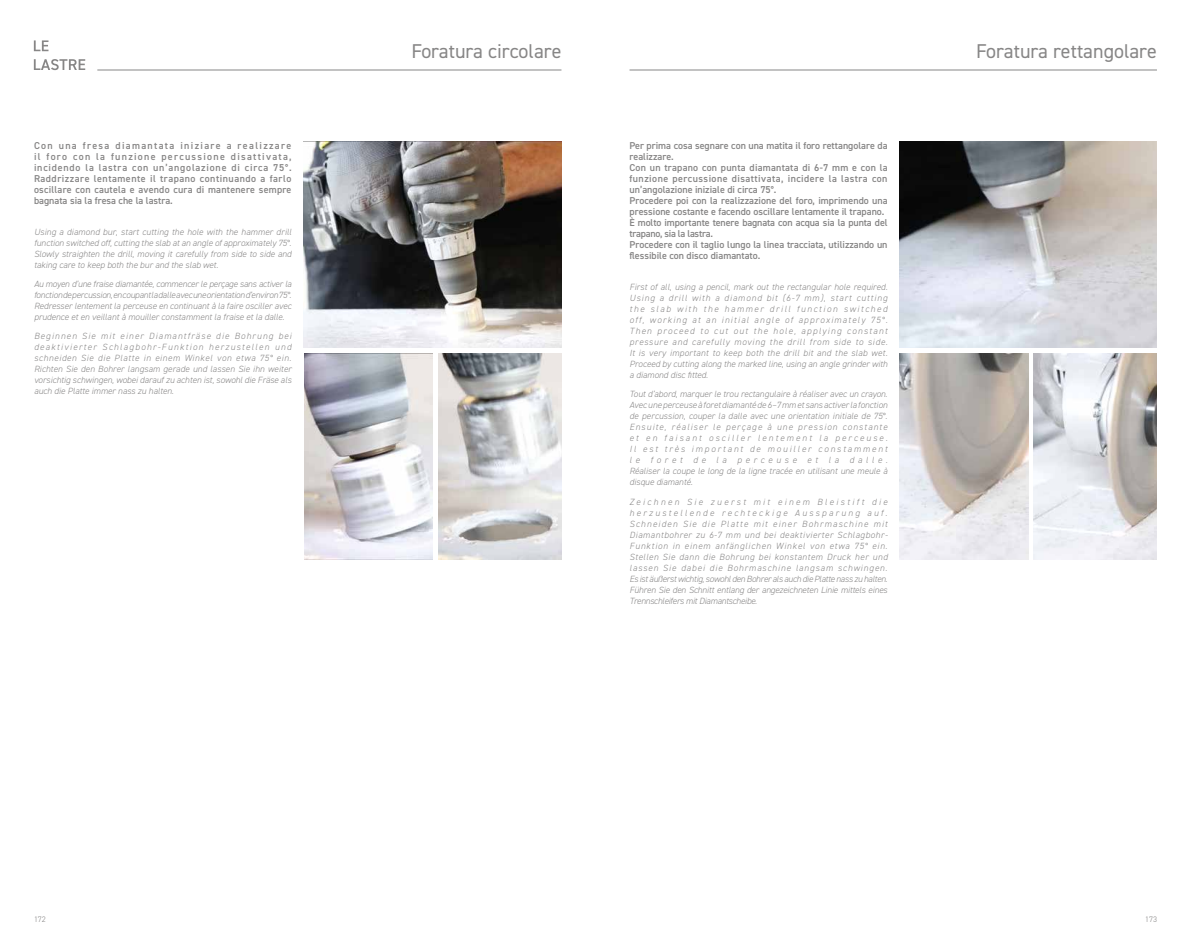
<style>
.page{position:relative;width:1191px;height:936px;background:#fff}
.page>*{position:absolute;margin:0;border:0;box-sizing:border-box;transform-origin:0 0}
.t1{font:20px "DIN2014";color:#878686}
.t2{font:600 10px/11px "DIN2014";color:#878686;text-align:justify}
.t3{font:italic 300 9px/11px "DIN2014";color:#878686;text-align:justify}
.t4{font:300 8px "DIN2014";color:#878686}
</style>
<div class="page">
<hr style="left:97px;top:70px;width:464px;height:1px;background:#878686">
<hr style="left:629px;top:70px;width:528px;height:1px;background:#878686">
<svg style="left:34px;top:59px;width:51px;height:11px"></svg>
<svg style="left:34px;top:40px;width:14px;height:11px"></svg>
<img style="left:304px;top:141px;width:257px;height:206px">
<img style="left:304px;top:353px;width:128px;height:206px">
<img style="left:438px;top:353px;width:123px;height:206px">
<img style="left:899px;top:141px;width:258px;height:206px">
<img style="left:899px;top:353px;width:129px;height:206px">
<img style="left:1033px;top:353px;width:124px;height:206px">
<p class="t2" style="left:34px;top:140px;width:259px">Con una fresa diamantata iniziare a realizzare il foro con la funzione percussione disattivata, incidendo la lastra con un’angolazione di circa 75°.<br>Raddrizzare lentamente il trapano continuando a farlo oscillare con cautela e avendo cura di mantenere sempre bagnata sia la fresa che la lastra.</p>
<p class="t3" style="left:34px;top:226px;width:259px">Using a diamond bur, start cutting the hole with the hammer drill function switched off, cutting the slab at an angle of approximately 75°.<br>Slowly straighten the drill, moving it carefully from side to side and taking care to keep both the bur and the slab wet.</p>
<p class="t3" style="left:34px;top:279px;width:259px">Au moyen d’une fraise diamantée, commencer le perçage sans activer la fonction de percussion, en coupant la dalle avec une orientation d’environ 75°.<br>Redresser lentement la perceuse en continuant à la faire osciller avec prudence et en veillant à mouiller constamment la fraise et la dalle.</p>
<p class="t3" style="left:34px;top:331px;width:259px">Beginnen Sie mit einer Diamantfräse die Bohrung bei deaktivierter Schlagbohr-Funktion herzustellen und schneiden Sie die Platte in einem Winkel von etwa 75° ein.<br>Richten Sie den Bohrer langsam gerade und lassen Sie ihn weiter vorsichtig schwingen, wobei darauf zu achten ist, sowohl die Fräse als auch die Platte immer nass zu halten.</p>
<h1 class="t1" style="left:411px;top:38px;width:152px">Foratura circolare</h1>
<h1 class="t1" style="left:976px;top:38px;width:182px">Foratura rettangolare</h1>
<p class="t2" style="left:629px;top:140px;width:260px;text-align:left">Per prima cosa segnare con una matita il foro rettangolare da realizzare.<br>Con un trapano con punta diamantata di 6-7 mm e con la funzione percussione disattivata, incidere la lastra con un’angolazione iniziale di circa 75°.<br>Procedere poi con la realizzazione del foro, imprimendo una pressione costante e facendo oscillare lentamente il trapano.<br>È molto importante tenere bagnata con acqua sia la punta del trapano, sia la lastra.<br>Procedere con il taglio lungo la linea tracciata, utilizzando un flessibile con disco diamantato.</p>
<p class="t3" style="left:629px;top:281px;width:260px">First of all, using a pencil, mark out the rectangular hole required.<br>Using a drill with a diamond bit (6-7 mm), start cutting the slab with the hammer drill function switched off, working at an initial angle of approximately 75°.<br>Then proceed to cut out the hole, applying constant pressure and carefully moving the drill from side to side.<br>It is very important to keep both the drill bit and the slab wet.<br>Proceed by cutting along the marked line, using an angle grinder with a diamond disc fitted.</p>
<p class="t3" style="left:629px;top:389px;width:259px">Tout d’abord, marquer le trou rectangulaire à réaliser avec un crayon.<br>Avec une perceuse à foret diamanté de 6–7 mm et sans activer la fonction de percussion, couper la dalle avec une orientation initiale de 75°.<br>Ensuite, réaliser le perçage à une pression constante et en faisant osciller lentement la perceuse.<br>Il est très important de mouiller constamment le foret de la perceuse et la dalle.<br>Réaliser la coupe le long de la ligne tracée en utilisant une meule à disque diamanté.</p>
<p class="t3" style="left:629px;top:496px;width:260px">Zeichnen Sie zuerst mit einem Bleistift die herzustellende rechteckige Aussparung auf.<br>Schneiden Sie die Platte mit einer Bohrmaschine mit Diamantbohrer zu 6-7 mm und bei deaktivierter Schlagbohr-Funktion in einem anfänglichen Winkel von etwa 75° ein.<br>Stellen Sie dann die Bohrung bei konstantem Druck her und lassen Sie dabei die Bohrmaschine langsam schwingen.<br>Es ist äußerst wichtig, sowohl den Bohrer als auch die Platte nass zu halten.<br>Führen Sie den Schnitt entlang der angezeichneten Linie mittels eines Trennschleifers mit Diamantscheibe.</p>
<p class="t4" style="left:34px;top:914px;width:13px">172</p>
<p class="t4" style="left:1145px;top:914px;width:13px">173</p>
</div>
